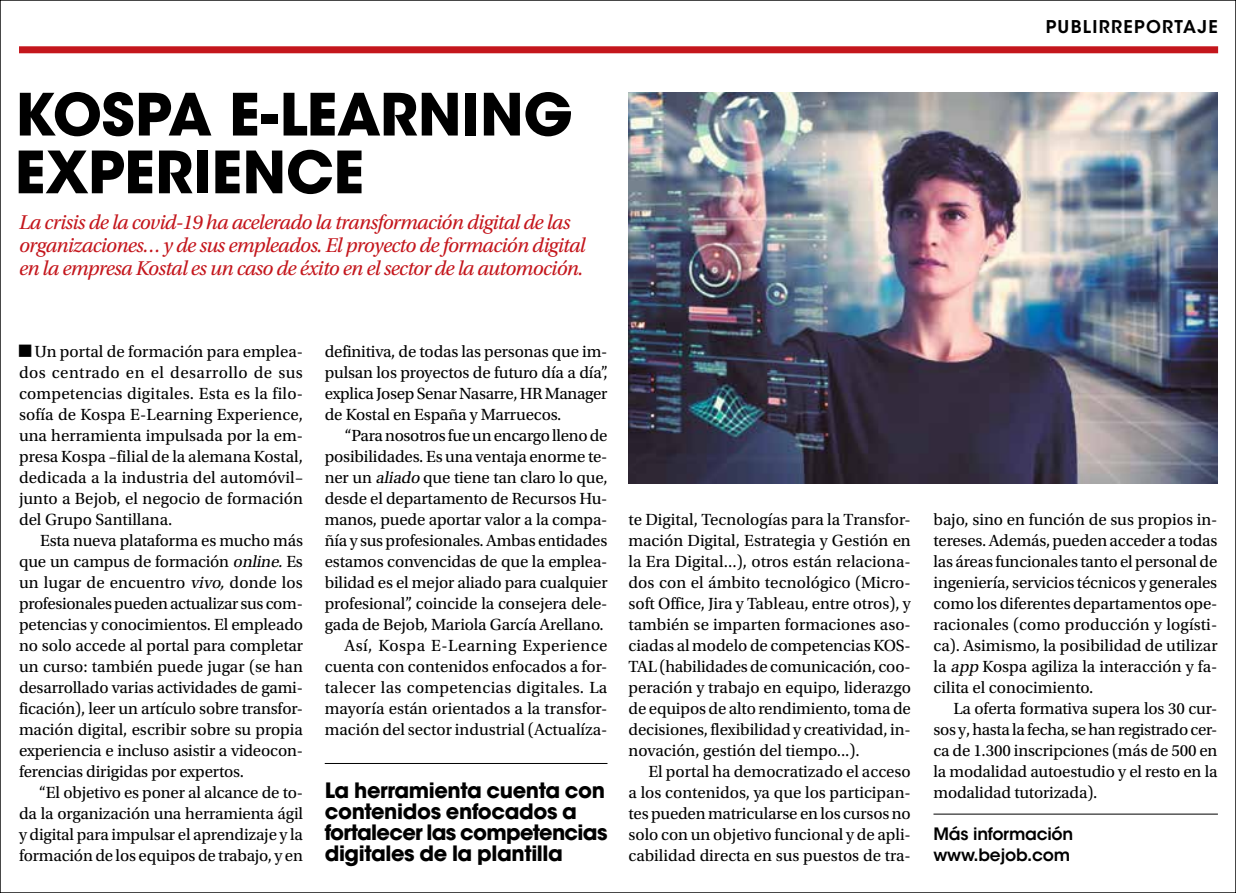
<style>
.page{position:relative;width:1236px;height:893px;background:#fff}
.page>*{position:absolute;margin:0;border:0;box-sizing:border-box;transform-origin:0 0}
.t1{font:700 57.75px/57.8px "ITC Avant Garde Std";letter-spacing:-.005em;color:#000}
.t2{font:italic 21px/22.8px "Utopia Std";letter-spacing:-.03em;color:#c4161c}
.t3{font:700 21px/21px "ITC Avant Garde Std";letter-spacing:-.02em;color:#000}
.t4{font:600 17.5px "ITC Avant Garde Std";letter-spacing:.075em;color:#000}
.t5{font:16.97px/21px "Utopia Std";letter-spacing:-.01em;color:#000;text-align:justify}
.t6{font:600 16.97px/21px "ITC Avant Garde Std";letter-spacing:-.015em;color:#000}
.s1{font-style:italic}
</style>
<div class="page">
<div style="left:19px;top:46px;width:1198px;height:7px;background:#c4161c"></div>
<img style="left:628px;top:93px;width:589px;height:390px">
<hr style="left:325px;top:763px;width:282px;height:1px;background:#000">
<hr style="left:933px;top:814px;width:284px;height:1px;background:#000">
<h1 class="t1" style="left:15px;top:85px;width:559px">KOSPA E-learning<br>Experience</h1>
<p class="t2" style="left:19px;top:212px;width:568px">La crisis de la covid-19 ha acelerado la transformación digital de las organizaciones… y de sus empleados. El proyecto de formación digital en la empresa Kostal es un caso de éxito en el sector de la automoción.</p>
<p class="t4" style="left:1045px;top:15px;width:173px">PUBLIRREPORTAJE</p>
<p class="t5" style="left:19px;top:341px;width:285px"><sup>W</sup> Un portal de formación para emplea&shy;dos centrado en el desarrollo de sus competencias digitales. Esta es la filo&shy;sofía de Kospa E-Learning Experience, una herramienta impulsada por la em&shy;presa Kospa –filial de la alemana Kostal, dedicada a la industria del automóvil– junto a Bejob, el negocio de formación del Grupo Santillana.</p>
<p class="t5" style="left:19px;top:530px;width:285px;text-indent:21px">Esta nueva plataforma es mucho más que un campus de formación <span class="s1">online.</span>Es un lugar de encuentro <span class="s1">vivo,</span> donde los profesionales pueden actualizar sus com&shy;petencias y conocimientos. El empleado no solo accede al portal para completar un curso: también puede jugar (se han desarrollado varias actividades de gami&shy;ficación), leer un artículo sobre transfor&shy;mación digital, escribir sobre su propia experiencia e incluso asistir a videocon&shy;ferencias dirigidas por expertos.</p>
<p class="t5" style="left:19px;top:782px;width:285px;text-indent:20px">“El objetivo es poner al alcance de to&shy;da la organización una herramienta ágil y digital para impulsar el aprendizaje y la formación de los equipos de trabajo, y en</p>
<p class="t5" style="left:325px;top:341px;width:284px">definitiva, de todas las personas que im&shy;pulsan los proyectos de futuro día a día”, explica Josep Senar Nasarre, HR Manager de Kostal en España y Marruecos.</p>
<p class="t5" style="left:325px;top:425px;width:284px;text-align:right">“Para nosotros fue un encargo lleno de posibilidades. Es una ventaja enorme te&shy;ner un <span class="s1">aliado</span> que tiene tan claro lo que, desde el departamento de Recursos Hu&shy;manos, puede aportar valor a la compa&shy;ñía y sus profesionales. Ambas entidades estamos convencidas de que la emplea&shy;bilidad es el mejor aliado para cualquier profesional”, coincide la consejera dele&shy;gada de Bejob, Mariola García Arellano.<br>Así, Kospa E-Learning Experience cuenta con contenidos enfocados a for&shy;talecer las competencias digitales. La mayoría están orientados a la transfor&shy;mación del sector industrial (Actualíza-</p>
<p class="t3" style="left:325px;top:779px;width:284px">La herramienta cuenta con contenidos enfocados a fortalecer las competencias digitales de la plantilla</p>
<p class="t5" style="left:628px;top:509px;width:284px">te Digital, Tecnologías para la Transfor&shy;mación Digital, Estrategia y Gestión en la Era Digital...), otros están relaciona&shy;dos con el ámbito tecnológico (Micro&shy;soft Office, Jira y Tableau, entre otros), y también se imparten formaciones aso&shy;ciadas al modelo de competencias KOS-TAL (habilidades de comunicación, coo&shy;peración y trabajo en equipo, liderazgo de equipos de alto rendimiento, toma de decisiones, flexibilidad y creatividad, in&shy;novación, gestión del tiempo...).</p>
<p class="t5" style="left:628px;top:761px;width:284px;text-indent:20px">El portal ha democratizado el acceso a los contenidos, ya que los participan&shy;tes pueden matricularse en los cursos no solo con un objetivo funcional y de apli&shy;cabilidad directa en sus puestos de tra-</p>
<p class="t5" style="left:933px;top:509px;width:285px">bajo, sino en función de sus propios in&shy;tereses. Además, pueden acceder a todas las áreas funcionales tanto el personal de ingeniería, servicios técnicos y generales como los diferentes departamentos ope&shy;racionales (como producción y logísti&shy;ca). Asimismo, la posibilidad de utilizar la <span class="s1">app</span> Kospa agiliza la interacción y fa&shy;cilita el conocimiento.</p>
<p class="t5" style="left:933px;top:698px;width:285px;text-indent:20px">La oferta formativa supera los 30 cur&shy;sos y, hasta la fecha, se han registrado cer&shy;ca de 1.300 inscripciones (más de 500 en la modalidad autoestudio y el resto en la modalidad tutorizada).</p>
<p class="t6" style="left:933px;top:823px;width:141px">Más información www.bejob.com</p>
</div>
